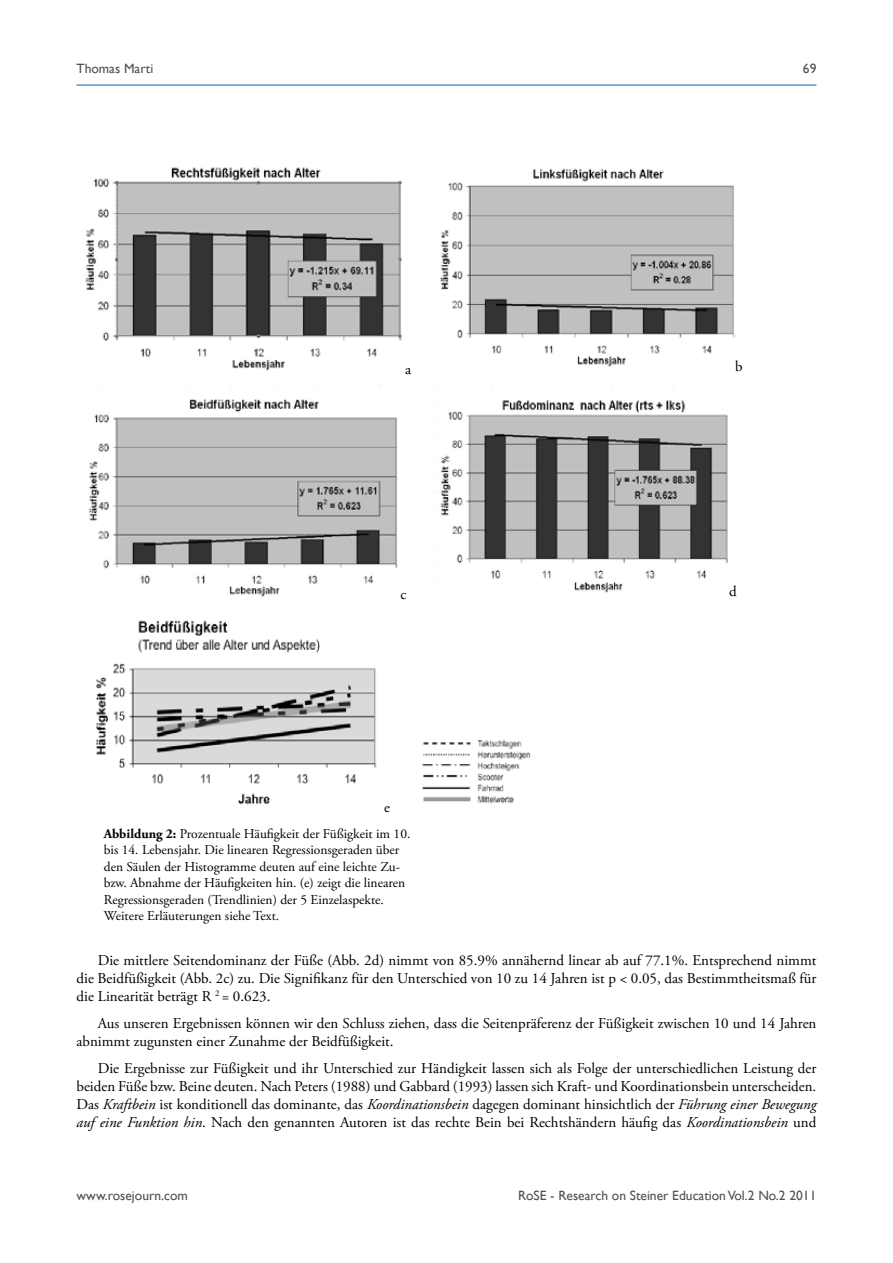
<style>
.page{position:relative;width:893px;height:1263px;background:#fff}
.page>*{position:absolute;margin:0;border:0;box-sizing:border-box;transform-origin:0 0}
.t1{font:15px/18px "Adobe Garamond Pro";color:#000;text-align:justify}
.t2{font:13.5px/16.5px "Adobe Garamond Pro";color:#000}
.t3{font:13.5px "Gill Sans";color:#504f53}
.s1{font-weight:700}
.s2{font-style:italic}
</style>
<div class="page">
<hr style="left:77px;top:84px;width:739px;height:2px;background:#1e76bc">
<img style="left:85px;top:167px;width:317px;height:204px">
<img style="left:440px;top:168px;width:295px;height:199px">
<img style="left:89px;top:399px;width:309px;height:198px">
<img style="left:440px;top:386px;width:288px;height:207px">
<img style="left:96px;top:620px;width:281px;height:185px">
<img style="left:422px;top:740px;width:109px;height:64px">
<p class="t3" style="left:77px;top:61px;width:78px">Thomas Marti</p>
<p class="t3" style="left:803px;top:61px;width:15px">69</p>
<p class="t1" style="left:405px;top:361px;width:8px">a</p>
<p class="t1" style="left:735px;top:358px;width:9px">b</p>
<p class="t1" style="left:401px;top:586px;width:7px">c</p>
<p class="t1" style="left:729px;top:583px;width:9px">d</p>
<p class="t1" style="left:384px;top:799px;width:7px">e</p>
<p class="t2" style="left:104px;top:826px;width:308px"><span class="s1">Abbildung 2:</span> Prozentuale Häufigkeit der Füßigkeit im 10. bis 14. Lebensjahr. Die linearen Regressionsgeraden über den Säulen der Histogramme deuten auf eine leichte Zu&shy;bzw. Abnahme der Häufigkeiten hin. (e) zeigt die linearen Regressionsgeraden (Trendlinien) der 5 Einzelaspekte.<br>Weitere Erläuterungen siehe Text.</p>
<p class="t1" style="left:77px;top:952px;width:741px;text-indent:21px">Die mittlere Seitendominanz der Füße (Abb. 2d) nimmt von 85.9% annähernd linear ab auf 77.1%. Entsprechend nimmt die Beidfüßigkeit (Abb. 2c) zu. Die Signifikanz für den Unterschied von 10 zu 14 Jahren ist p &lt; 0.05, das Bestimmtheitsmaß für die Linearität beträgt R <sup>2</sup> = 0.623.</p>
<p class="t1" style="left:77px;top:1015px;width:741px;text-indent:21px">Aus unseren Ergebnissen können wir den Schluss ziehen, dass die Seitenpräferenz der Füßigkeit zwischen 10 und 14 Jahren abnimmt zugunsten einer Zunahme der Beidfüßigkeit.</p>
<p class="t1" style="left:77px;top:1060px;width:741px;text-indent:21px">Die Ergebnisse zur Füßigkeit und ihr Unterschied zur Händigkeit lassen sich als Folge der unterschiedlichen Leistung der beiden Füße bzw. Beine deuten. Nach Peters (1988) und Gabbard (1993) lassen sich Kraft- und Koordinationsbein unterscheiden.<br>Das <span class="s2">Kraftbein</span> ist konditionell das dominante, das <span class="s2">Koordinationsbein</span> dagegen dominant hinsichtlich der <span class="s2">Führung einer Bewegung auf eine Funktion hin</span>. Nach den genannten Autoren ist das rechte Bein bei Rechtshändern häufig das <span class="s2">Koordinationsbein</span> und</p>
<p class="t3" style="left:77px;top:1187px;width:113px">www.rosejourn.com</p>
<p class="t3" style="left:518px;top:1187px;width:300px">RoSE - Research on Steiner Education Vol.2 No.2 2011</p>
</div>
